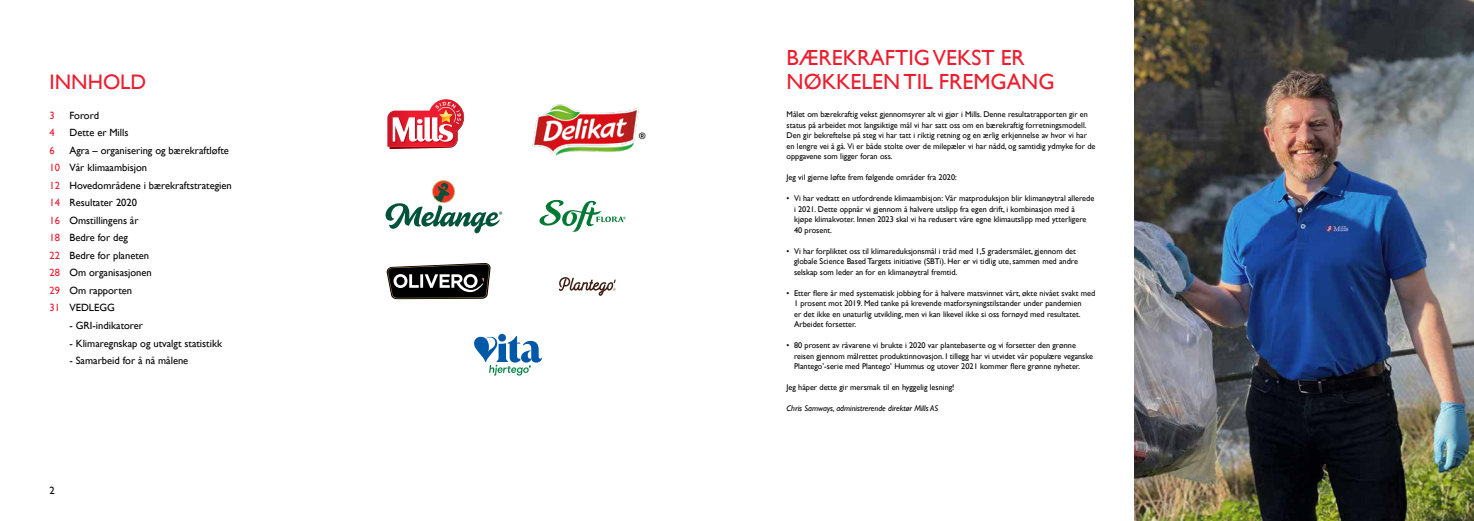
<style>
.page{position:relative;width:1474px;height:521px;background:#fff}
.page>*{position:absolute;margin:0;border:0;box-sizing:border-box;transform-origin:0 0}
.t1{font:21.88px/24.5px "Gill Sans";color:#ed1c2e}
.t2{font:21px "Gill Sans";color:#ed1c2e}
.t3{font:10.5px/17.5px "Gill Sans";color:#000}
.t4{font:10.5px "Gill Sans";color:#ed1c2e}
.t5{font:8.31px/10.5px "Gill Sans";color:#000}
.t6{font:italic 8.31px "Gill Sans";color:#000}
.s1{color:#ed1c2e}
</style>
<div class="page">
<img style="left:1134px;top:0;width:339px;height:521px">
<svg style="left:385px;top:180px;width:117px;height:53px"></svg>
<svg style="left:387px;top:99px;width:77px;height:50px"></svg>
<svg style="left:386px;top:263px;width:104px;height:36px"></svg>
<svg style="left:539px;top:200px;width:87px;height:32px"></svg>
<svg style="left:474px;top:336px;width:68px;height:39px"></svg>
<svg style="left:559px;top:277px;width:56px;height:19px"></svg>
<img style="left:532px;top:104px;width:114px;height:52px">
<h2 class="t2" style="left:50px;top:70px;width:98px">INNHOLD</h2>
<p class="t4" style="left:50px;top:109px;width:7px">3</p>
<p class="t3" style="left:69px;top:106px;width:31px">Forord</p>
<p class="t4" style="left:50px;top:127px;width:7px">4</p>
<p class="t3" style="left:69px;top:124px;width:61px">Dette er Mills</p>
<p class="t4" style="left:50px;top:144px;width:7px">6</p>
<p class="t3" style="left:50px;top:141px;width:184px;text-indent:20px">Agra – organisering og bærekraftløfte<br><span class="s1">10</span> Vår klimaambisjon<br><span class="s1">12</span> Hovedområdene i bærekraftstrategien<br><span class="s1">14</span> Resultater 2020<br><span class="s1">16</span> Omstillingens år<br><span class="s1">18</span> Bedre for deg<br><span class="s1">22</span> Bedre for planeten<br><span class="s1">28</span> Om organisasjonen<br><span class="s1">29</span> Om rapporten<br><span class="s1">31</span> VEDLEGG</p>
<p class="t3" style="left:69px;top:317px;width:75px">- GRI-indikatorer</p>
<p class="t3" style="left:69px;top:334px;width:154px">- Klimaregnskap og utvalgt statistikk</p>
<p class="t3" style="left:69px;top:352px;width:120px">- Samarbeid for å nå målene</p>
<p class="t3" style="left:50px;top:481px;width:7px">2</p>
<h1 class="t1" style="left:786px;top:45px;width:269px">BÆREKRAFTIG VEKST ER<br>NØKKELEN TIL FREMGANG</h1>
<p class="t5" style="left:786px;top:109px;width:310px">Målet om bærekraftig vekst gjennomsyrer alt vi gjør i Mills. Denne resultatrapporten gir en status på arbeidet mot langsiktige mål vi har satt oss om en bærekraftig forretningsmodell.<br>Den gir bekreftelse på steg vi har tatt i riktig retning og en ærlig erkjennelse av hvor vi har en lengre vei å gå. Vi er både stolte over de milepæler vi har nådd, og samtidig ydmyke for de oppgavene som ligger foran oss.</p>
<p class="t5" style="left:786px;top:172px;width:172px">Jeg vil gjerne løfte frem følgende områder fra 2020:</p>
<p class="t5" style="left:794px;top:193px;width:302px;text-indent:-7px">• Vi har vedtatt en utfordrende klimaambisjon: Vår matproduksjon blir klimanøytral allerede i 2021. Dette oppnår vi gjennom å halvere utslipp fra egen drift, i kombinasjon med å kjøpe klimakvoter. Innen 2023 skal vi ha redusert våre egne klimautslipp med ytterligere 40 prosent.</p>
<p class="t5" style="left:794px;top:246px;width:285px;text-indent:-7px">• Vi har forpliktet oss til klimareduksjonsmål i tråd med 1,5 gradersmålet, gjennom det globale Science Based Targets initiative (SBTi). Her er vi tidlig ute, sammen med andre selskap som leder an for en klimanøytral fremtid.</p>
<p class="t5" style="left:794px;top:288px;width:303px;text-indent:-7px">• Etter flere år med systematisk jobbing for å halvere matsvinnet vårt, økte nivået svakt med 1 prosent mot 2019. Med tanke på krevende matforsyningstilstander under pandemien<br>er det ikke en unaturlig utvikling, men vi kan likevel ikke si oss fornøyd med resultatet.<br>Arbeidet forsetter.</p>
<p class="t5" style="left:794px;top:340px;width:300px;text-indent:-7px">• 80 prosent av råvarene vi brukte i 2020 var plantebaserte og vi forsetter den grønne reisen gjennom målrettet produktinnovasjon. I tillegg har vi utvidet vår populære veganske<br>Plantego’-serie med Plantego’ Hummus og utover 2021 kommer flere grønne nyheter.</p>
<p class="t5" style="left:786px;top:382px;width:169px">Jeg håper dette gir mersmak til en hyggelig lesning!</p>
<p class="t6" style="left:786px;top:404px;width:153px">Chris Samways, administrerende direktør Mills AS</p>
</div>
